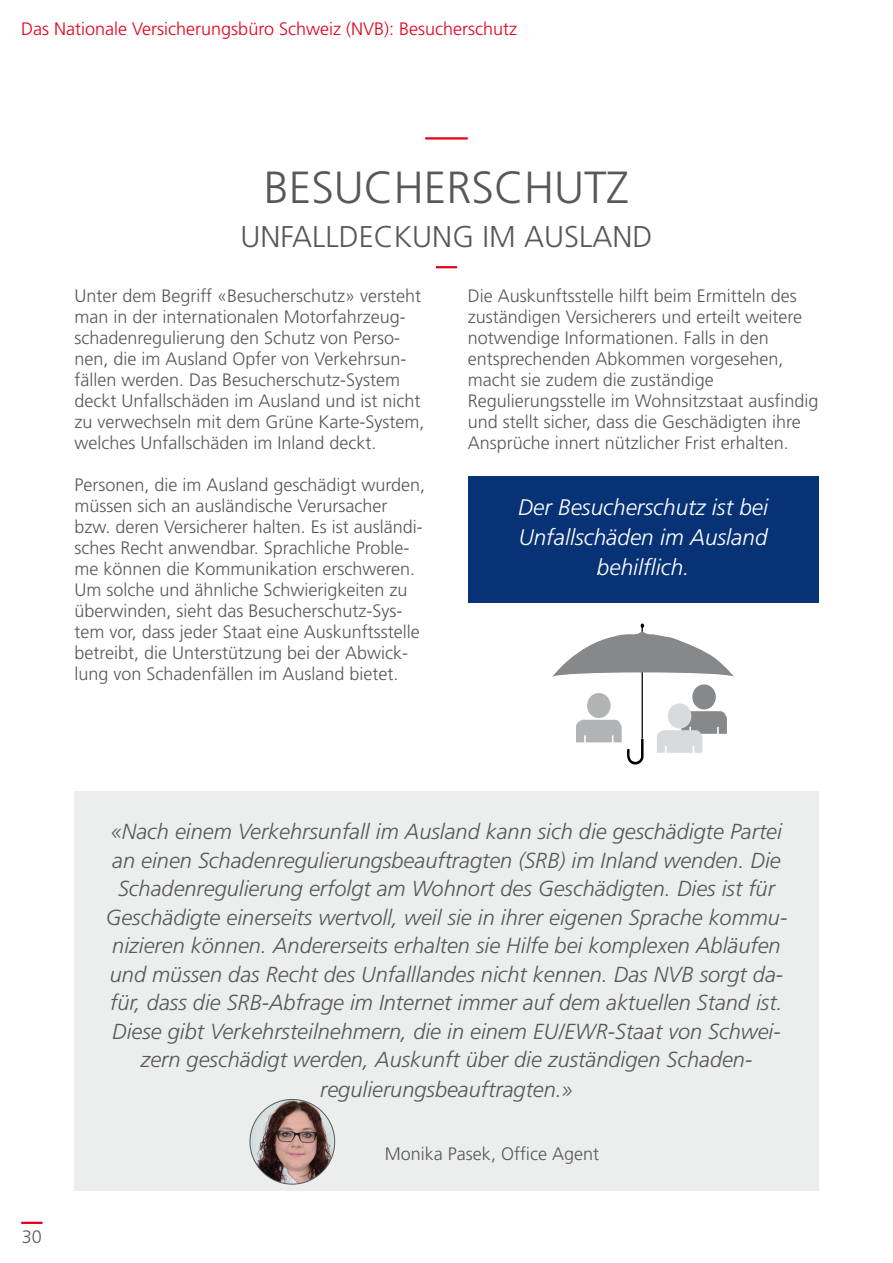
<style>
.page{position:relative;width:893px;height:1263px;background:#fff}
.page>*{position:absolute;margin:0;border:0;box-sizing:border-box;transform-origin:0 0}
.Headline{font:300 45px "Frutiger";color:#58585a}
.Subline{font:300 30px "Frutiger";color:#58585a}
.Text{font:italic 300 22.5px/30px "Frutiger";color:#fff;text-align:center}
.Text-2{font:italic 300 21.75px/28.7px "Frutiger";color:#58585a;text-align:center}
.Text-3{font:300 18px/21px "Frutiger";color:#58585a}
.Kapitel{font:300 18px "Frutiger";color:#e2001a}
</style>
<div class="page">
<hr style="left:21px;top:1222px;width:22px;height:2px;background:#e2001a">
<svg style="left:552px;top:623px;width:182px;height:141px"></svg>
<div style="left:668px;top:703px;width:23px;height:25px;background:#d9dadb;border-radius:50%"></div>
<div style="left:74px;top:791px;width:745px;height:400px;background:#eceded"></div>
<img style="left:250px;top:1099px;width:85px;height:85px;border-radius:42px">
<div style="left:468px;top:476px;width:351px;height:126px;background:#083276"></div>
<hr style="left:425px;top:137px;width:43px;height:3px;background:#e2001a">
<hr style="left:436px;top:266px;width:21px;height:2px;background:#e2001a">
<p class="Kapitel" style="left:21px;top:18px;width:497px">Das Nationale Versicherungsbüro Schweiz (NVB): Besucherschutz</p>
<p class="Headline" style="left:264px;top:162px;width:367px">BESUCHERSCHUTZ</p>
<p class="Subline" style="left:241px;top:220px;width:413px">UNFALLDECKUNG IM AUSLAND</p>
<p class="Text-3" style="left:74px;top:285px;width:351px">Unter dem Begriff «Besucherschutz» versteht man in der internationalen Motorfahrzeug&shy;schadenregulierung den Schutz von Perso&shy;nen, die im Ausland Opfer von Verkehrsun&shy;fällen werden. Das Besucherschutz-System deckt Unfallschäden im Ausland und ist nicht zu verwechseln mit dem Grü ne Karte-System, welches Unfallschäden im Inland deckt.</p>
<p class="Text-3" style="left:74px;top:474px;width:352px">Personen, die im Ausland geschädigt wurden, müssen sich an ausländische Verursacher bzw. deren Versicherer halten. Es ist ausländi&shy;sches Recht anwendbar. Sprachliche Proble&shy;me können die Kommunikation erschweren.<br>Um solche und ähnliche Schwierigkeiten zu<br>ü berwinden, sieht das Besucherschutz-Sys&shy;tem vor, dass jeder Staat eine Auskunftsstelle betreibt, die Unterstützung bei der Abwick&shy;lung von Schadenfällen im Ausland bietet.</p>
<p class="Text-3" style="left:468px;top:285px;width:331px">Die Auskunftsstelle hilft beim Ermitteln des</p>
<p class="Text-3" style="left:468px;top:306px;width:336px">zuständigen Versicherers und erteilt weitere</p>
<p class="Text-3" style="left:468px;top:327px;width:303px">notwendige Informationen. Falls in den</p>
<p class="Text-3" style="left:468px;top:348px;width:317px">entsprechenden Abkommen vorgesehen,</p>
<p class="Text-3" style="left:468px;top:369px;width:248px">macht sie zudem die zuständige</p>
<p class="Text-3" style="left:468px;top:390px;width:352px">Regulierungsstelle im Wohnsitzstaat ausfindig</p>
<p class="Text-3" style="left:468px;top:411px;width:335px">und stellt sicher, dass die Geschädigten ihre</p>
<p class="Text-3" style="left:468px;top:432px;width:323px">Ansprüche innert nützlicher Frist erhalten.</p>
<p class="Text" style="left:518px;top:492px;width:252px">Der Besucherschutz ist bei<br>Unfallschäden im Ausland behilflich.</p>
<p class="Text-2" style="left:106px;top:817px;width:683px">«Nach einem Verkehrsunfall im Ausland kann sich die geschädigte Partei an einen Schadenregulierungsbeauftragten (SRB) im Inland wenden. Die Schadenregulierung erfolgt am Wohnort des Geschädigten. Dies ist für Geschädigte einerseits wertvoll, weil sie in ihrer eigenen Sprache kommu&shy;nizieren können. Andererseits erhalten sie Hilfe bei komplexen Abläufen und müssen das Recht des Unfalllandes nicht kennen. Das NVB sorgt da&shy;für, dass die SRB-Abfrage im Internet immer auf dem aktuellen Stand ist.<br>Diese gibt Verkehrsteilnehmern, die in einem EU/EWR-Staat von Schwei&shy;zern geschädigt werden, Auskunft über die zuständigen Schaden&shy;regulierungsbeauftragten.»</p>
<p class="Text-3" style="left:22px;top:1226px;width:21px">30</p>
<p class="Text-3" style="left:385px;top:1143px;width:216px">Monika Pasek, Office Agent</p>
</div>
